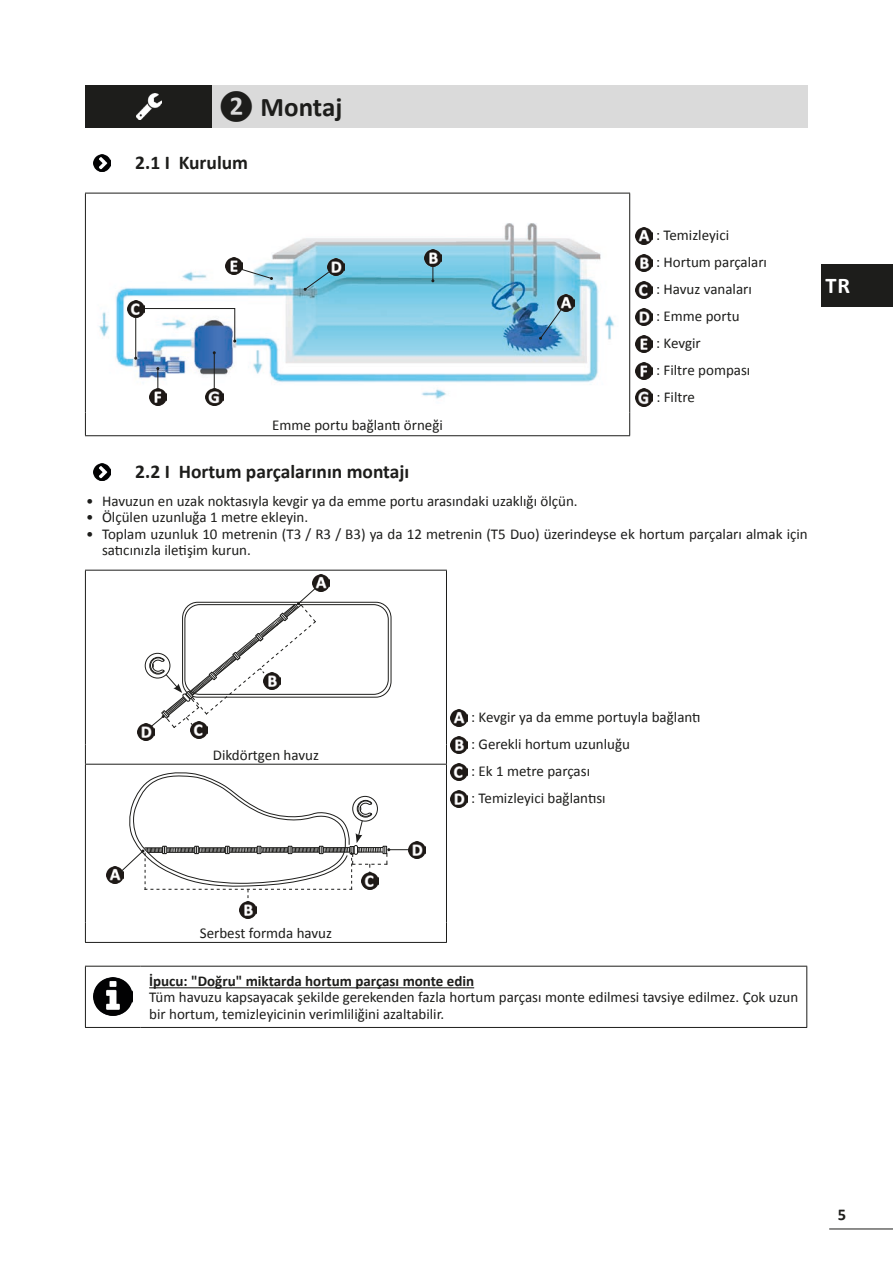
<style>
.page{position:relative;width:893px;height:1263px;background:#fff}
.page>*{position:absolute;margin:0;border:0;box-sizing:border-box;transform-origin:0 0}
.t1{font:700 27px "Calibri";color:#1d1d1b}
.t2{font:700 22.5px "Calibri";color:#fff}
.t3{font:700 19.5px "Calibri";color:#1d1d1b}
.t4{font:700 16.5px "Calibri";color:#1d1d1b}
.t5{font:15px/27px "Calibri";color:#1d1d1b}
.t6{font:700 15px "Calibri";color:#1d1d1b}
</style>
<div class="page">
<hr style="left:829px;top:1228px;width:64px;height:1px;background:#1d1d1b">
<div style="left:85px;top:85px;width:128px;height:43px;background:#1d1d1b"></div>
<div style="left:213px;top:85px;width:595px;height:43px;background:#dadada"></div>
<img style="left:136px;top:94px;width:26px;height:25px">
<img style="left:94px;top:155px;width:17px;height:17px">
<hr style="left:85px;top:193px;width:545px;height:1px;background:#1d1d1b">
<hr style="left:85px;top:193px;width:1px;height:219px;background:#1d1d1b">
<hr style="left:629px;top:193px;width:1px;height:219px;background:#1d1d1b">
<svg style="left:85px;top:412px;width:1px;height:23px"></svg>
<svg style="left:629px;top:412px;width:1px;height:23px"></svg>
<hr style="left:85px;top:435px;width:545px;height:1px;background:#1d1d1b">
<img style="left:98px;top:223px;width:517px;height:179px">
<svg style="left:539px;top:302px;width:28px;height:38px"></svg>
<img style="left:558px;top:294px;width:17px;height:17px">
<svg style="left:156px;top:367px;width:3px;height:21px"></svg>
<img style="left:149px;top:388px;width:17px;height:17px">
<hr style="left:214px;top:353px;width:1px;height:44px;background:#1d1d1b">
<img style="left:206px;top:388px;width:17px;height:17px">
<svg style="left:304px;top:267px;width:31px;height:24px"></svg>
<img style="left:327px;top:259px;width:17px;height:17px">
<hr style="left:135px;top:309px;width:1px;height:49px;background:#1d1d1b">
<svg style="left:139px;top:308px;width:97px;height:35px"></svg>
<img style="left:127px;top:300px;width:17px;height:17px">
<svg style="left:237px;top:267px;width:36px;height:13px"></svg>
<img style="left:226px;top:258px;width:17px;height:17px">
<svg style="left:431px;top:266px;width:3px;height:16px"></svg>
<img style="left:424px;top:249px;width:17px;height:17px">
<img style="left:636px;top:227px;width:17px;height:17px">
<img style="left:636px;top:254px;width:17px;height:17px">
<img style="left:636px;top:281px;width:17px;height:17px">
<img style="left:636px;top:308px;width:17px;height:17px">
<img style="left:636px;top:335px;width:17px;height:17px">
<img style="left:636px;top:362px;width:17px;height:17px">
<img style="left:636px;top:389px;width:17px;height:17px">
<img style="left:94px;top:463px;width:17px;height:17px">
<hr style="left:85px;top:570px;width:362px;height:1px;background:#1d1d1b">
<hr style="left:85px;top:570px;width:1px;height:174px;background:#1d1d1b">
<hr style="left:446px;top:570px;width:1px;height:174px;background:#1d1d1b">
<svg style="left:85px;top:744px;width:1px;height:20px"></svg>
<svg style="left:446px;top:744px;width:1px;height:20px"></svg>
<hr style="left:85px;top:764px;width:362px;height:1px;background:#1d1d1b">
<hr style="left:85px;top:764px;width:1px;height:159px;background:#1d1d1b">
<hr style="left:446px;top:764px;width:1px;height:159px;background:#1d1d1b">
<svg style="left:85px;top:923px;width:1px;height:19px"></svg>
<svg style="left:446px;top:923px;width:1px;height:19px"></svg>
<hr style="left:85px;top:942px;width:362px;height:1px;background:#1d1d1b">
<img style="left:312px;top:574px;width:17px;height:17px">
<div style="left:182px;top:602px;width:209px;height:95px;border:1px solid #1e1e1c;border-radius:15px"></div>
<div style="left:185px;top:604px;width:203px;height:90px;border:1px solid #1e1e1c;border-radius:15px"></div>
<img style="left:191px;top:729px;width:17px;height:9px">
<img style="left:138px;top:723px;width:17px;height:17px">
<svg style="left:149px;top:587px;width:168px;height:142px"></svg>
<div style="left:145px;top:653px;width:25px;height:25px;border:1px solid #1d1d1b;border-radius:50%"></div>
<img style="left:451px;top:709px;width:17px;height:17px">
<img style="left:451px;top:736px;width:17px;height:17px">
<img style="left:451px;top:763px;width:17px;height:17px">
<img style="left:451px;top:790px;width:17px;height:17px">
<img style="left:107px;top:867px;width:12px;height:17px">
<img style="left:240px;top:904px;width:17px;height:14px">
<img style="left:409px;top:841px;width:16px;height:17px">
<svg style="left:119px;top:772px;width:290px;height:132px"></svg>
<div style="left:352px;top:796px;width:26px;height:25px;border:1px solid #1d1d1b;border-radius:50%"></div>
<hr style="left:85px;top:966px;width:56px;height:1px;background:#1d1d1b">
<hr style="left:85px;top:966px;width:1px;height:61px;background:#1d1d1b">
<hr style="left:141px;top:966px;width:666px;height:1px;background:#1d1d1b">
<hr style="left:806px;top:966px;width:1px;height:61px;background:#1d1d1b">
<hr style="left:85px;top:1027px;width:56px;height:1px;background:#1d1d1b">
<hr style="left:141px;top:1027px;width:666px;height:1px;background:#1d1d1b">
<img style="left:94px;top:978px;width:38px;height:38px">
<hr style="left:149px;top:987px;width:325px;height:1px;background:#1d1d1b">
<div style="left:821px;top:264px;width:72px;height:43px;background:#1d1d1b"></div>
<h1 class="t1" style="left:219px;top:90px;width:125px">❷ Montaj</h1>
<h3 class="t3" style="left:135px;top:151px;width:114px">2.1 I Kurulum</h3>
<p class="t5" style="left:656px;top:221px;width:112px">: Temizleyici<br>: Hortum parçaları : Havuz vanaları<br>: Emme portu<br>: Kevgir<br>: Filtre pompası<br>: Filtre</p>
<p class="t5" style="left:272px;top:411px;width:172px">Emme portu bağlantı örneği</p>
<h3 class="t3" style="left:135px;top:459px;width:275px">2.2 I Hortum parçalarının montajı</h3>
<p class="t5" style="left:86px;top:487px;width:493px">• Havuzun en uzak noktasıyla kevgir ya da emme portu arasındaki uzaklığı ölçün.</p>
<p class="t5" style="left:86px;top:504px;width:224px">• Ölçülen uzunluğa 1 metre ekleyin.</p>
<p class="t5" style="left:102px;top:526px;width:707px;line-height:16.5px;text-indent:-16px">• Toplam uzunluk 10 metrenin (T3 / R3 / B3) ya da 12 metrenin (T5 Duo) üzerindeyse ek hortum parçaları almak için satıcınızla iletişim kurun.</p>
<h2 class="t2" style="left:825px;top:271px;width:26px">TR</h2>
<p class="t5" style="left:213px;top:741px;width:108px">Dikdörtgen havuz</p>
<p class="t5" style="left:471px;top:704px;width:231px">: Kevgir ya da emme portuyla bağlantı : Gerekli hortum uzunluğu<br>: Ek 1 metre parçası<br>: Temizleyici bağlantısı</p>
<p class="t5" style="left:200px;top:920px;width:134px">Serbest formda havuz</p>
<p class="t6" style="left:149px;top:971px;width:326px">İpucu: "Doğru" miktarda hortum parçası monte edin</p>
<p class="t5" style="left:149px;top:989px;width:651px;line-height:16.5px">Tüm havuzu kapsayacak şekilde gerekenden fazla hortum parçası monte edilmesi tavsiye edilmez. Çok uzun bir hortum, temizleyicinin verimliliğini azaltabilir.</p>
<p class="t4" style="left:838px;top:1204px;width:10px">5</p>
</div>
